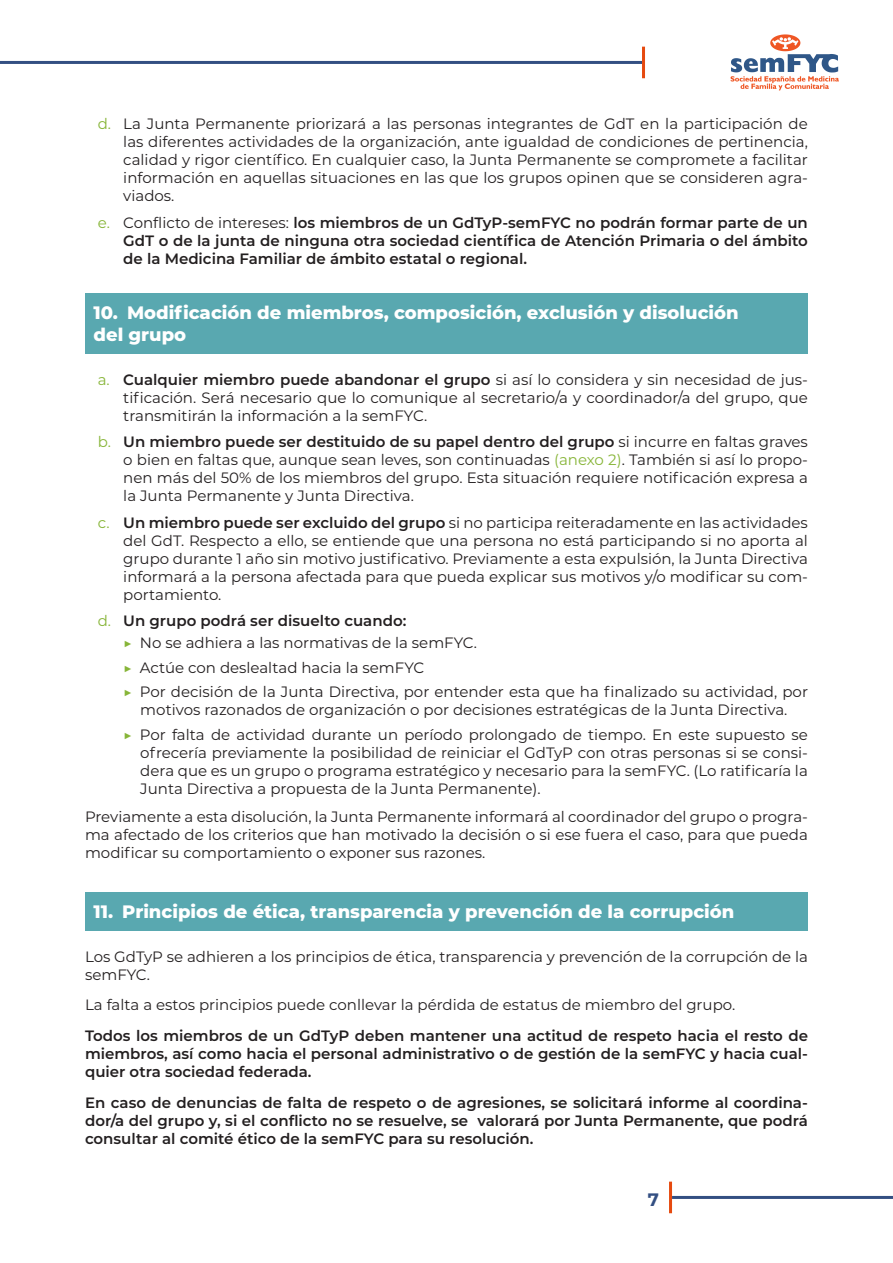
<style>
.page{position:relative;width:893px;height:1263px;background:#fff}
.page>*{position:absolute;margin:0;border:0;box-sizing:border-box;transform-origin:0 0}
.t1{font:800 18px/21.6px "Montserrat";color:#fff}
.t2{font:700 18px "Montserrat";color:#334f82}
.Texto{font:15px/18px "Montserrat";color:#231f20;text-align:justify}
.Texto-2{font:600 15px/18px "Montserrat";color:#231f20;text-align:justify}
.s1{color:#87b538}
.s2{font-weight:400;color:#87b538}
.s3{font-weight:400}
.s4{font-weight:600}
</style>
<div class="page">
<hr style="left:0;top:61px;width:642px;height:3px;background:#334f82">
<hr style="left:642px;top:47px;width:3px;height:31px;background:#e64a0f">
<svg style="left:731px;top:34px;width:108px;height:56px"></svg>
<hr style="left:672px;top:1196px;width:221px;height:3px;background:#334f82">
<hr style="left:669px;top:1181px;width:3px;height:32px;background:#e64a0f">
<div style="left:85px;top:294px;width:723px;height:60px;background:#59a8b0"></div>
<div style="left:85px;top:892px;width:723px;height:39px;background:#59a8b0"></div>
<p class="Texto" style="left:123px;top:114px;width:686px;text-indent:-26px"><span class="s1">d.</span> La Junta Permanente priorizará a las personas integrantes de GdT en la participación de las diferentes actividades de la organización, ante igualdad de condiciones de pertinencia, calidad y rigor científico. En cualquier caso, la Junta Permanente se compromete a facilitar información en aquellas situaciones en las que los grupos opinen que se consideren agra&shy;viados.</p>
<p class="Texto-2" style="left:123px;top:213px;width:686px;text-indent:-26px"><span class="s2">e.</span> <span class="s3">Conflicto de intereses:</span> los miembros de un GdTyP-semFYC no podrán formar parte de un GdT o de la junta de ninguna otra sociedad científica de Atención Primaria o del ámbito de la Medicina Familiar de ámbito estatal o regional.</p>
<p class="t1" style="left:94px;top:301px;width:647px">10. Modificación de miembros, composición, exclusión y disolución del grupo</p>
<p class="Texto" style="left:123px;top:370px;width:686px;text-indent:-26px"><span class="s1">a.</span> <span class="s4">Cualquier miembro puede abandonar el grupo</span> si así lo considera y sin necesidad de jus&shy;tificación. Será necesario que lo comunique al secretario/a y coordinador/a del grupo, que transmitirán la información a la semFYC.</p>
<p class="Texto" style="left:123px;top:432px;width:686px;text-indent:-26px"><span class="s1">b.</span> <span class="s4">Un miembro puede ser destituido de su papel dentro del grupo</span> si incurre en faltas graves o bien en faltas que, aunque sean leves, son continuadas <span class="s1">(anexo 2)</span>. También si así lo propo&shy;nen más del 50% de los miembros del grupo. Esta situación requiere notificación expresa a la Junta Permanente y Junta Directiva.</p>
<p class="Texto" style="left:123px;top:513px;width:686px;text-indent:-26px"><span class="s1">c.</span> <span class="s4">Un miembro puede ser excluido del grupo</span> si no participa reiteradamente en las actividades del GdT. Respecto a ello, se entiende que una persona no está participando si no aporta al grupo durante 1 año sin motivo justificativo. Previamente a esta expulsión, la Junta Directiva informará a la persona afectada para que pueda explicar sus motivos y/o modificar su com&shy;portamiento.</p>
<p class="Texto-2" style="left:98px;top:611px;width:310px"><span class="s2">d.</span> Un grupo podrá ser disuelto cuando:</p>
<p class="Texto" style="left:123px;top:633px;width:355px"><span class="s1">▶</span> No se adhiera a las normativas de la semFYC.</p>
<p class="Texto" style="left:123px;top:658px;width:302px"><span class="s1">▶</span> Actúe con deslealtad hacia la semFYC</p>
<p class="Texto" style="left:123px;top:682px;width:686px;text-align:center"><span class="s1">▶</span> Por decisión de la Junta Directiva, por entender esta que ha finalizado su actividad, por motivos razonados de organización o por decisiones estratégicas de la Junta Directiva.</p>
<p class="Texto" style="left:140px;top:725px;width:669px;text-indent:-17px"><span class="s1">▶</span> Por falta de actividad durante un período prolongado de tiempo. En este supuesto se ofrecería previamente la posibilidad de reiniciar el GdTyP con otras personas si se consi&shy;dera que es un grupo o programa estratégico y necesario para la semFYC. (Lo ratificaría la Junta Directiva a propuesta de la Junta Permanente).</p>
<p class="Texto" style="left:85px;top:807px;width:724px">Previamente a esta disolución, la Junta Permanente informará al coordinador del grupo o progra&shy;ma afectado de los criterios que han motivado la decisión o si ese fuera el caso, para que pueda modificar su comportamiento o exponer sus razones.</p>
<p class="t1" style="left:94px;top:900px;width:642px">11. Principios de ética, transparencia y prevención de la corrupción</p>
<p class="Texto" style="left:85px;top:947px;width:724px">Los GdTyP se adhieren a los principios de ética, transparencia y prevención de la corrupción de la semFYC.</p>
<p class="Texto" style="left:85px;top:995px;width:652px">La falta a estos principios puede conllevar la pérdida de estatus de miembro del grupo.</p>
<p class="Texto-2" style="left:85px;top:1026px;width:724px">Todos los miembros de un GdTyP deben mantener una actitud de respeto hacia el resto de miembros, así como hacia el personal administrativo o de gestión de la semFYC y hacia cual&shy;quier otra sociedad federada.</p>
<p class="Texto-2" style="left:85px;top:1093px;width:724px">En caso de denuncias de falta de respeto o de agresiones, se solicitará informe al coordina&shy;dor/a del grupo y, si el conflicto no se resuelve, se valorará por Junta Permanente, que podrá consultar al comité ético de la semFYC para su resolución.</p>
<p class="t2" style="left:648px;top:1187px;width:13px">7</p>
</div>
